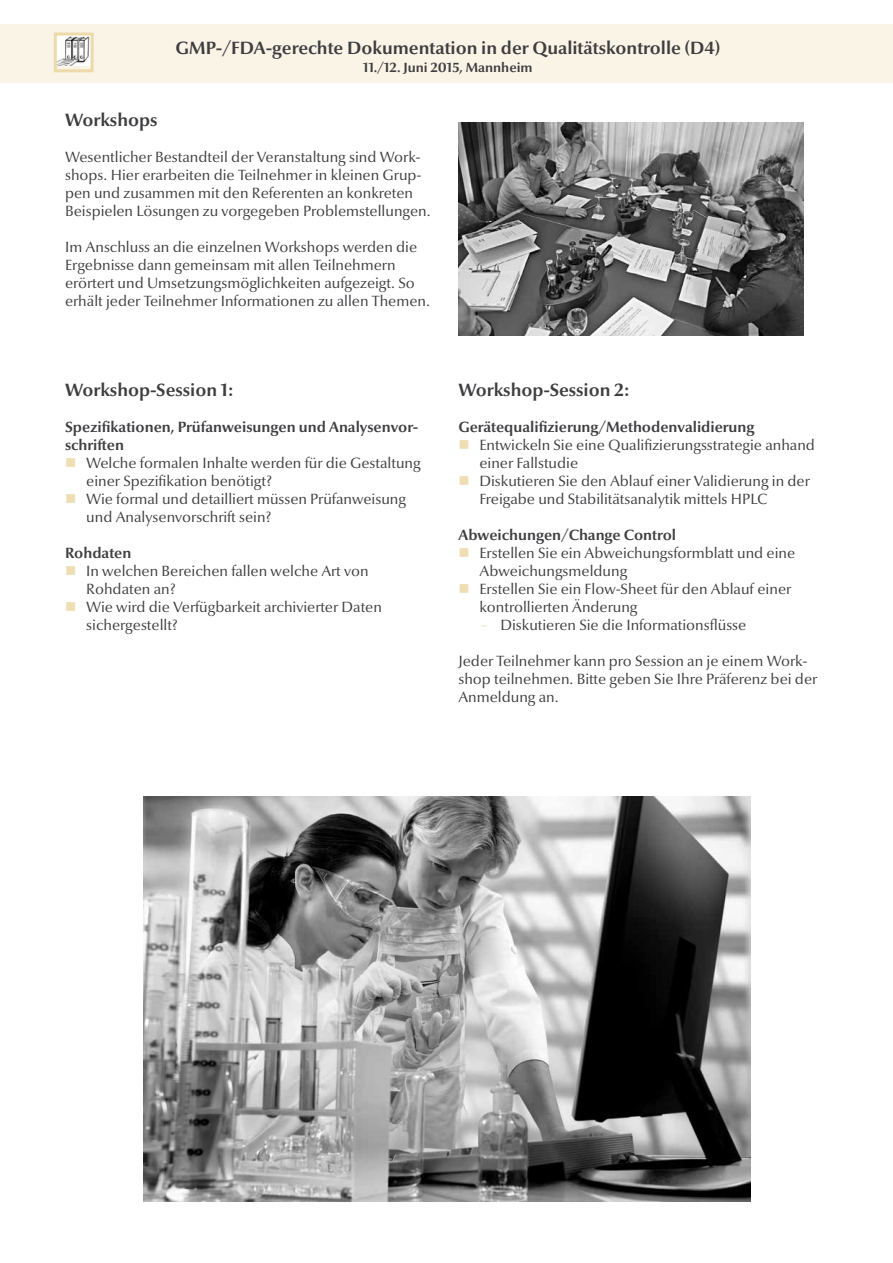
<style>
.page{position:relative;width:893px;height:1263px;background:#fff}
.page>*{position:absolute;margin:0;border:0;box-sizing:border-box;transform-origin:0 0}
.t1{font:700 18px "Optima Nova LT";color:#3e3d40}
.t2{font:15px/18px "Optima Nova LT";color:#3e3d40}
.t3{font:700 15px/18px "Optima Nova LT";color:#3e3d40}
.t4{font:700 13.5px "Optima Nova LT";color:#3e3d40}
.s1{color:#efdeb3}
</style>
<div class="page">
<img style="left:458px;top:123px;width:346px;height:212px">
<div style="left:0;top:24px;width:893px;height:59px;background:#faf4e6"></div>
<img style="left:143px;top:796px;width:608px;height:405px">
<img style="left:58px;top:37px;width:32px;height:28px">
<div style="left:54px;top:33px;width:40px;height:39px;border:3px solid #eddaab"></div>
<p class="t1" style="left:176px;top:38px;width:546px">GMP-/FDA-gerechte Dokumentation in der Qualitätskontrolle (D4)</p>
<p class="t4" style="left:363px;top:60px;width:171px">11./12. Juni 2015, Mannheim</p>
<p class="t1" style="left:65px;top:110px;width:94px">Workshops</p>
<p class="t2" style="left:65px;top:148px;width:367px">Wesentlicher Bestandteil der Veranstaltung sind Work&shy;shops. Hier erarbeiten die Teilnehmer in kleinen Grup&shy;pen und zusammen mit den Referenten an konkreten Beispielen Lösungen zu vorgegeben Problemstellungen.</p>
<p class="t2" style="left:65px;top:238px;width:366px">Im Anschluss an die einzelnen Workshops werden die Ergebnisse dann gemeinsam mit allen Teilnehmern erörtert und Umsetzungsmöglichkeiten aufgezeigt. So erhält jeder Teilnehmer Informationen zu allen Themen.</p>
<p class="t1" style="left:65px;top:380px;width:170px">Workshop-Session 1:</p>
<p class="t3" style="left:65px;top:418px;width:355px">Spezifikationen, Prüfanweisungen und Analysenvor&shy;schriften</p>
<p class="t2" style="left:86px;top:454px;width:336px">Welche formalen Inhalte werden für die Gestaltung einer Spezifikation benötigt?<br>Wie formal und detailliert müssen Prüfanweisung und Analysenvorschrift sein?</p>
<p class="t3" style="left:65px;top:544px;width:68px">Rohdaten</p>
<p class="t2" style="left:86px;top:562px;width:297px">In welchen Bereichen fallen welche Art von<br>Rohdaten an?<br>Wie wird die Verfügbarkeit archivierter Daten sichergestellt?</p>
<p class="t1" style="left:458px;top:380px;width:173px">Workshop-Session 2:</p>
<p class="t3" style="left:458px;top:418px;width:298px">Gerätequalifizierung/Methodenvalidierung</p>
<p class="t2" style="left:479px;top:436px;width:337px">Entwickeln Sie eine Qualifizierungsstrategie anhand einer Fallstudie<br>Diskutieren Sie den Ablauf einer Validierung in der Freigabe und Stabilitätsanalytik mittels HPLC</p>
<p class="t3" style="left:458px;top:526px;width:219px">Abweichungen/Change Control</p>
<p class="t2" style="left:479px;top:544px;width:317px">Erstellen Sie ein Abweichungsformblatt und eine Abweichungsmeldung<br>Erstellen Sie ein Flow-Sheet für den Ablauf einer kontrollierten Änderung</p>
<p class="t2" style="left:481px;top:616px;width:267px"><span class="s1">–</span> Diskutieren Sie die Informationsflüsse</p>
<p class="t2" style="left:458px;top:652px;width:360px">Jeder Teilnehmer kann pro Session an je einem Work&shy;shop teilnehmen. Bitte geben Sie Ihre Präferenz bei der<br>Anmeldung an.</p>
</div>
